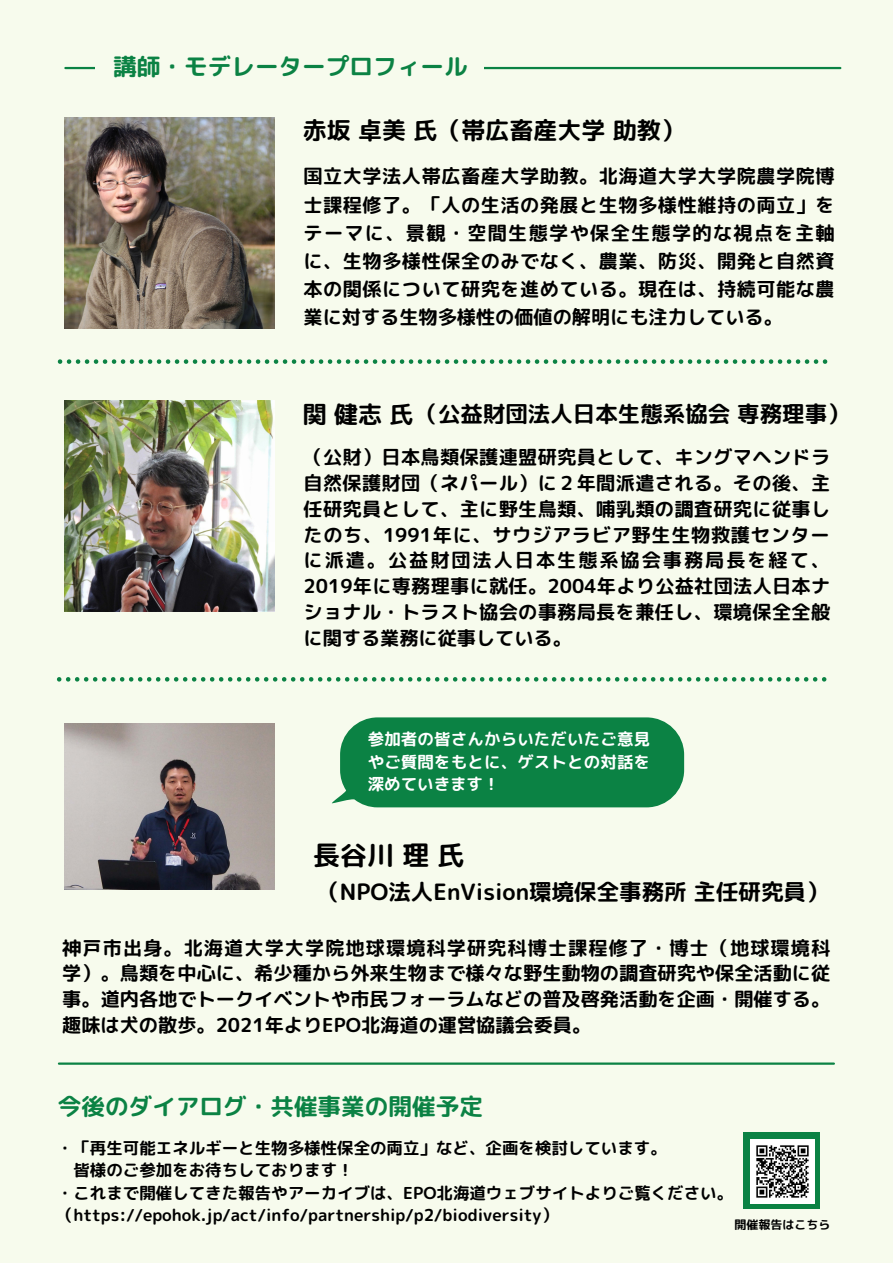
<style>
.page{position:relative;width:893px;height:1264px;background:#fff}
.page>*{position:absolute;margin:0;border:0;box-sizing:border-box;transform-origin:0 0}
.t1{font:27px "rounded mplus 1 p bold";letter-spacing:.15em;color:#000}
.t2{font:24px "rounded mplus 1 p bold";color:#000}
.t3{font:23.55px "rounded mplus 1 p bold";color:#0b8244}
.t4{font:22.5px "rounded mplus 1 p bold";color:#000}
.t5{font:19.2px/25.8px "rounded mplus 1 p bold";color:#000;text-align:justify}
.t6{font:16.5px "rounded mplus 1 p bold";color:#000}
.t7{font:16.5px/22.5px "rounded mplus 1 p bold";letter-spacing:.01em;color:#fff;text-align:justify}
.t8{font:12px "rounded mplus 1 p bold";color:#000}
.s1{font-size:24px}
</style>
<div class="page">
<div style="left:0;top:0;width:892px;height:1262px;background:#f7fbed"></div>
<svg style="left:58px;top:359px;width:769px;height:5px"></svg>
<hr style="left:65px;top:67px;width:775px;height:2px;background:#0b8244">
<div style="left:95px;top:30px;width:388px;height:59px;background:#f7fbed"></div>
<hr style="left:59px;top:1062px;width:774px;height:2px;background:#0b8244">
<svg style="left:332px;top:717px;width:352px;height:90px;background:#19894e"></svg>
<div style="left:743px;top:1132px;width:77px;height:77px;background:#0b8244"></div>
<svg style="left:57px;top:677px;width:769px;height:4px"></svg>
<img style="left:64px;top:724px;width:210px;height:165px">
<img style="left:750px;top:1139px;width:64px;height:64px">
<img style="left:64px;top:401px;width:210px;height:210px">
<img style="left:64px;top:118px;width:210px;height:210px">
<p class="t3" style="left:113px;top:50px;width:356px">講師・モデレータープロフィール</p>
<p class="t2" style="left:303px;top:113px;width:383px">赤坂卓美氏（帯広畜産大学助教）</p>
<p class="t5" style="left:303px;top:162px;width:532px;line-height:28px">国立大学法人帯広畜産大学助教。北海道大学大学院農学院博士課程修了。「人の生活の発展と生物多様性維持の両立」をテーマに、景観・空間生態学や保全生態学的な視点を主軸に、生物多様性保全のみでなく、農業、防災、開発と自然資本の関係について研究を進めている。現在は、持続可能な農業に対する生物多様性の価値の解明にも注力している。</p>
<p class="t4" style="left:303px;top:398px;width:548px"><span class="s1">関健志氏</span>（公益財団法人日本生態系協会 専務理事）</p>
<p class="t5" style="left:303px;top:444px;width:528px">（公財）日本鳥類保護連盟研究員として、キングマヘンドラ自然保護財団（ネパール）に２年間派遣される。その後、主任研究員として、主に野生鳥類、哺乳類の調査研究に従事したのち、1991年に、サウジアラビア野生生物救護センターに派遣。公益財団法人日本生態系協会事務局長を経て、2019年に専務理事に就任。2004年より公益社団法人日本ナショナル・トラスト協会の事務局長を兼任し、環境保全全般に関する業務に従事している。</p>
<p class="t7" style="left:368px;top:728px;width:284px">参加者の皆さんからいただいたご意見やご質問をもとに、ゲストとの対話を深めていきます！</p>
<h1 class="t1" style="left:313px;top:835px;width:153px">長谷川理氏</h1>
<p class="t4" style="left:317px;top:876px;width:512px">（NPO法人EnVision環境保全事務所 主任研究員）</p>
<p class="t5" style="left:62px;top:934px;width:769px">神戸市出身。北海道大学大学院地球環境科学研究科博士課程修了・博士（地球環境科学）。鳥類を中心に、希少種から外来生物まで様々な野生動物の調査研究や保全活動に従事。道内各地でトークイベントや市民フォーラムなどの普及啓発活動を企画・開催する。趣味は犬の散歩。2021年よりEPO北海道の運営協議会委員。</p>
<p class="t3" style="left:58px;top:1089px;width:426px">今後のダイアログ・共催事業の開催予定</p>
<p class="t6" style="left:57px;top:1136px;width:611px">・「再生可能エネルギーと生物多様性保全の両立」など、企画を検討しています。</p>
<p class="t6" style="left:73px;top:1158px;width:282px">皆様のご参加をお待ちしております！</p>
<p class="t6" style="left:57px;top:1181px;width:677px">・これまで開催してきた報告やアーカイブは、EPO北海道ウェブサイトよりご覧ください。</p>
<p class="t6" style="left:57px;top:1203px;width:502px">（https://epohok.jp/act/info/partnership/p2/biodiversity）</p>
<p class="t8" style="left:734px;top:1216px;width:97px">開催報告はこちら</p>
</div>
